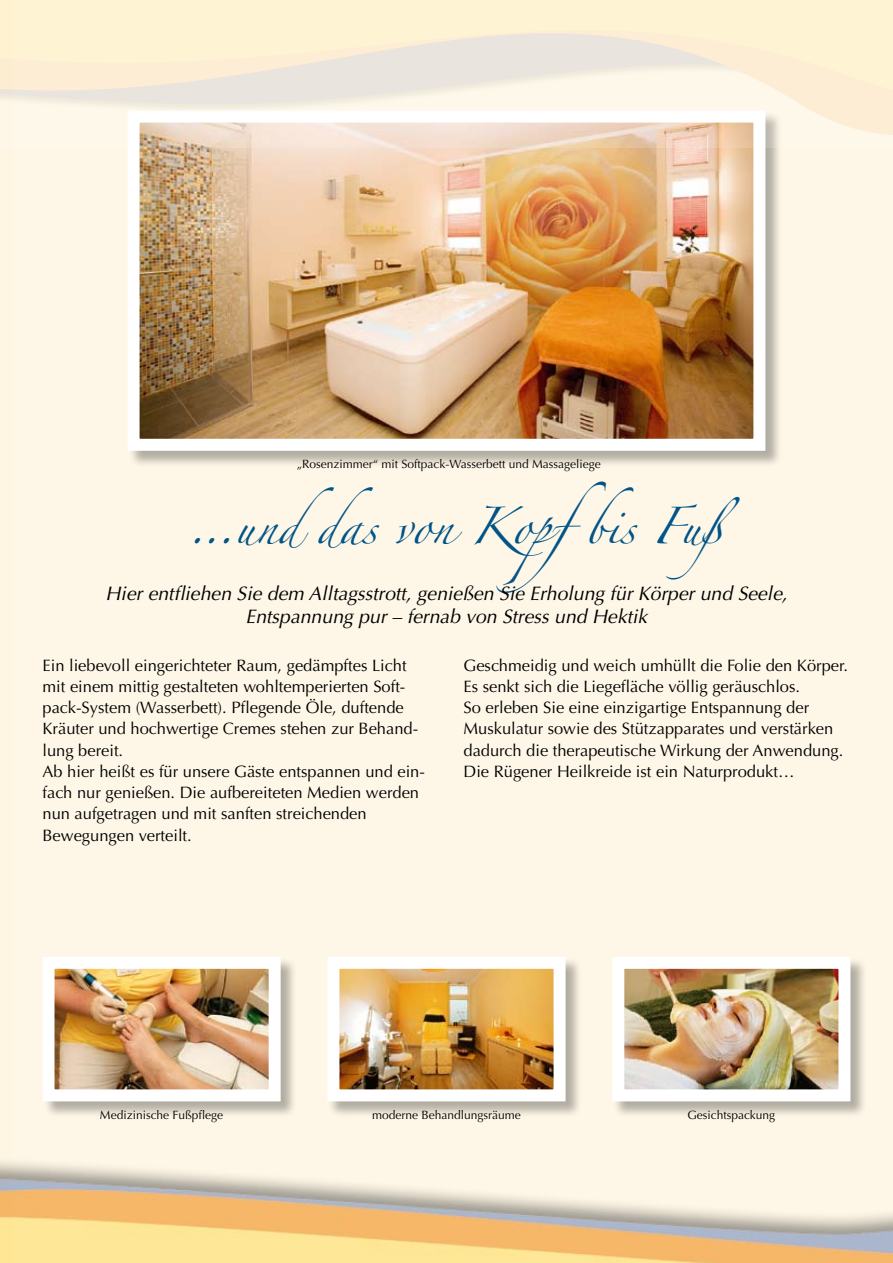
<style>
.page{position:relative;width:893px;height:1263px;background:#fef6e2}
.page>*{position:absolute;margin:0;border:0;box-sizing:border-box;transform-origin:0 0}
.t1{font:33px "Zapfino";color:#005487}
.t2{font:italic 19.5px/23.4px "Optima";color:#000;text-align:center}
.t3{font:16.5px/21.3px "Optima";color:#000}
.t4{font:12px "Optima";color:#000}
</style>
<div class="page">
<div style="left:128px;top:111px;width:654px;height:356px;background:#000;opacity:.3"></div>
<img style="left:141px;top:150px;width:611px;height:288px">
<div style="left:128px;top:111px;width:637px;height:340px;border:12px solid #fff"></div>
<div style="left:43px;top:957px;width:254px;height:161px;background:#000;opacity:.3"></div>
<img style="left:56px;top:970px;width:212px;height:118px">
<div style="left:43px;top:957px;width:238px;height:144px;border:12px solid #fff"></div>
<div style="left:328px;top:957px;width:254px;height:161px;background:#000;opacity:.3"></div>
<img style="left:340px;top:970px;width:213px;height:118px">
<div style="left:327px;top:957px;width:239px;height:144px;border:12px solid #fff"></div>
<div style="left:613px;top:957px;width:254px;height:161px;background:#000;opacity:.3"></div>
<img style="left:625px;top:970px;width:212px;height:118px">
<div style="left:612px;top:957px;width:238px;height:144px;border:12px solid #fff"></div>
<svg style="left:127px;top:130px;width:766px;height:20px"></svg>
<svg style="left:0;top:0;width:893px;height:130px;fill:#fef3d4"></svg>
<p class="t4" style="left:297px;top:457px;width:306px">„Rosenzimmer“ mit Softpack-Wasserbett und Massageliege</p>
<h1 class="t1" style="left:187px;top:512px;width:590px">…unddas von Kopfbis Fuß</h1>
<p class="t2" style="left:105px;top:582px;width:684px">Hier entfliehen Sie dem Alltagsstrott, genießen Sie Erholung für Körper und Seele,<br>Entspannung pur – fernab von Stress und Hektik</p>
<p class="t3" style="left:43px;top:655px;width:384px">Ein liebevoll eingerichteter Raum, gedämpftes Licht mit einem mittig gestalteten wohltemperierten Soft&shy;pack-System (Wasserbett). Pflegende Öle, duftende Kräuter und hochwertige Cremes stehen zur Behand&shy;lung bereit.<br>Ab hier heißt es für unsere Gäste entspannen und ein&shy;fach nur genießen. Die aufbereiteten Medien werden nun aufgetragen und mit sanften streichenden Bewegungen verteilt.</p>
<p class="t3" style="left:463px;top:654px;width:386px">Geschmeidig und weich umhüllt die Folie den Körper.<br>Es senkt sich die Liegefläche völlig geräuschlos.<br>So erleben Sie eine einzigartige Entspannung der Muskulatur sowie des Stützapparates und verstärken dadurch die therapeutische Wirkung der Anwendung.<br>Die Rügener Heilkreide ist ein Naturprodukt…</p>
<p class="t4" style="left:100px;top:1107px;width:125px">Medizinische Fußpflege</p>
<p class="t4" style="left:372px;top:1107px;width:150px">moderne Behandlungsräume</p>
<p class="t4" style="left:688px;top:1107px;width:89px">Gesichtspackung</p>
</div>
